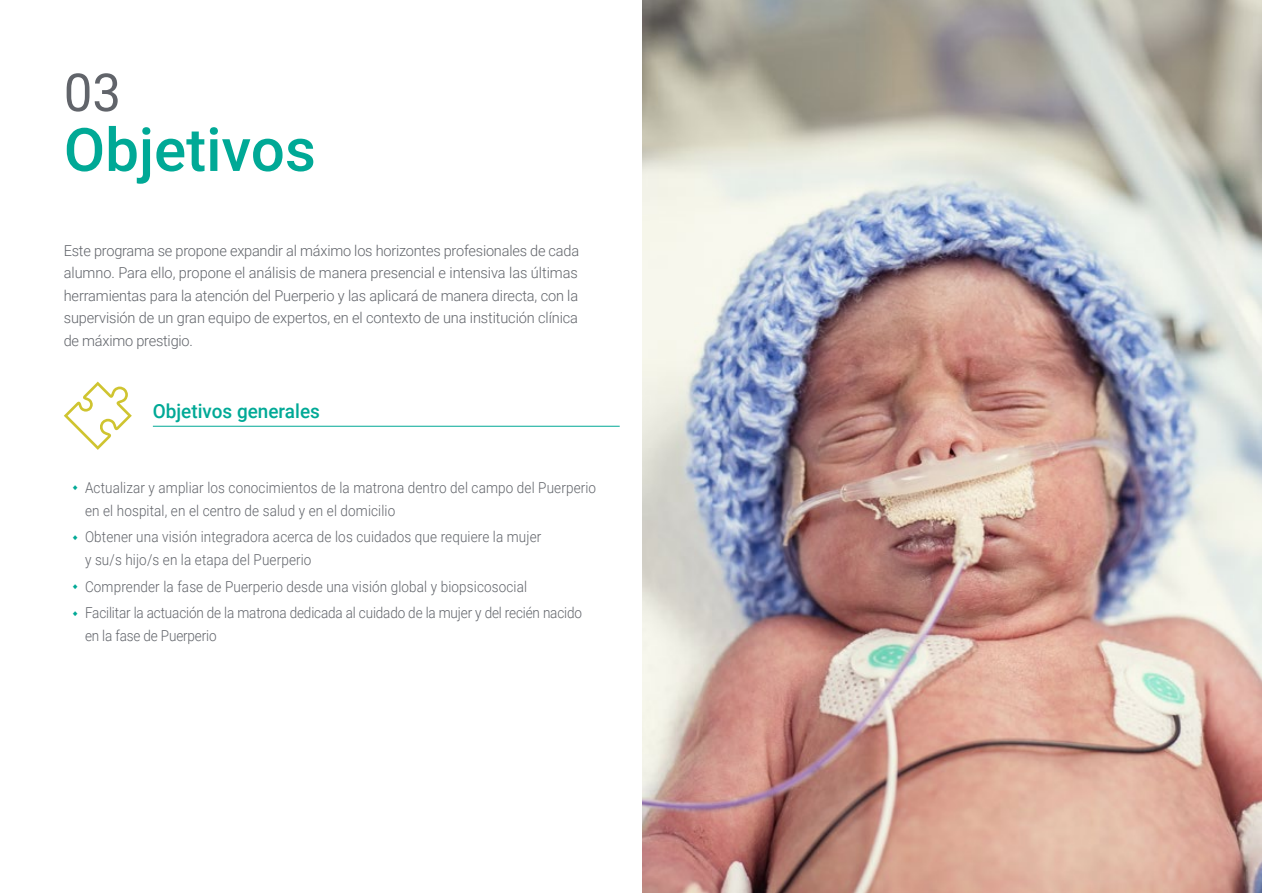
<style>
.page{position:relative;width:1263px;height:893px;background:#fff}
.page>*{position:absolute;margin:0;border:0;box-sizing:border-box;transform-origin:0 0}
.t1{font:500 60px "Roboto";color:#00a996}
.t2{font:52.5px "Roboto";color:#61646a}
.t3{font:500 19.5px "Roboto";color:#00a996}
.t4{font:300 15px/22.5px "Roboto";letter-spacing:.01em;color:#61646a;text-align:justify}
.t5{font:300 15px/22.5px "Roboto";letter-spacing:.01em;color:#61646a;scale:.9 1}
.t6{font:300 15px/26.7px "Roboto";letter-spacing:-.01em;color:#61646a;scale:.9 1}
</style>
<div class="page">
<hr style="left:153px;top:426px;width:467px;height:1px;background:#00a996">
<svg style="left:64px;top:382px;width:68px;height:68px"></svg>
<img style="left:642px;top:0;width:620px;height:893px">
<h2 class="t2" style="left:64px;top:56px;width:59px">03</h2>
<h1 class="t1" style="left:64px;top:108px;width:254px">Objetivos</h1>
<p class="t4" style="left:64px;top:239px;width:517px">Este programa se propone expandir al máximo los horizontes profesionales de cada alumno. Para ello, propone el análisis de manera presencial e intensiva las últimas herramientas para la atención del Puerperio y las aplicará de manera directa, con la supervisión de un gran equipo de expertos, en el contexto de una institución clínica de máximo prestigio.</p>
<h3 class="t3" style="left:153px;top:397px;width:169px">Objetivos generales</h3>
<p class="t5" style="left:85px;top:476px;width:569px">Actualizar y ampliar los conocimientos de la matrona dentro del campo del Puerperio en el hospital, en el centro de salud y en el domicilio</p>
<p class="t5" style="left:85px;top:525px;width:508px">Obtener una visión integradora acerca de los cuidados que requiere la mujer y su/s hijo/s en la etapa del Puerperio</p>
<p class="t6" style="left:85px;top:572px;width:554px">Comprender la fase de Puerperio desde una visión global y biopsicosocial<br>Facilitar la actuación de la matrona dedicada al cuidado de la mujer y del recién nacido</p>
<p class="t6" style="left:85px;top:622px;width:148px">en la fase de Puerperio</p>
</div>
